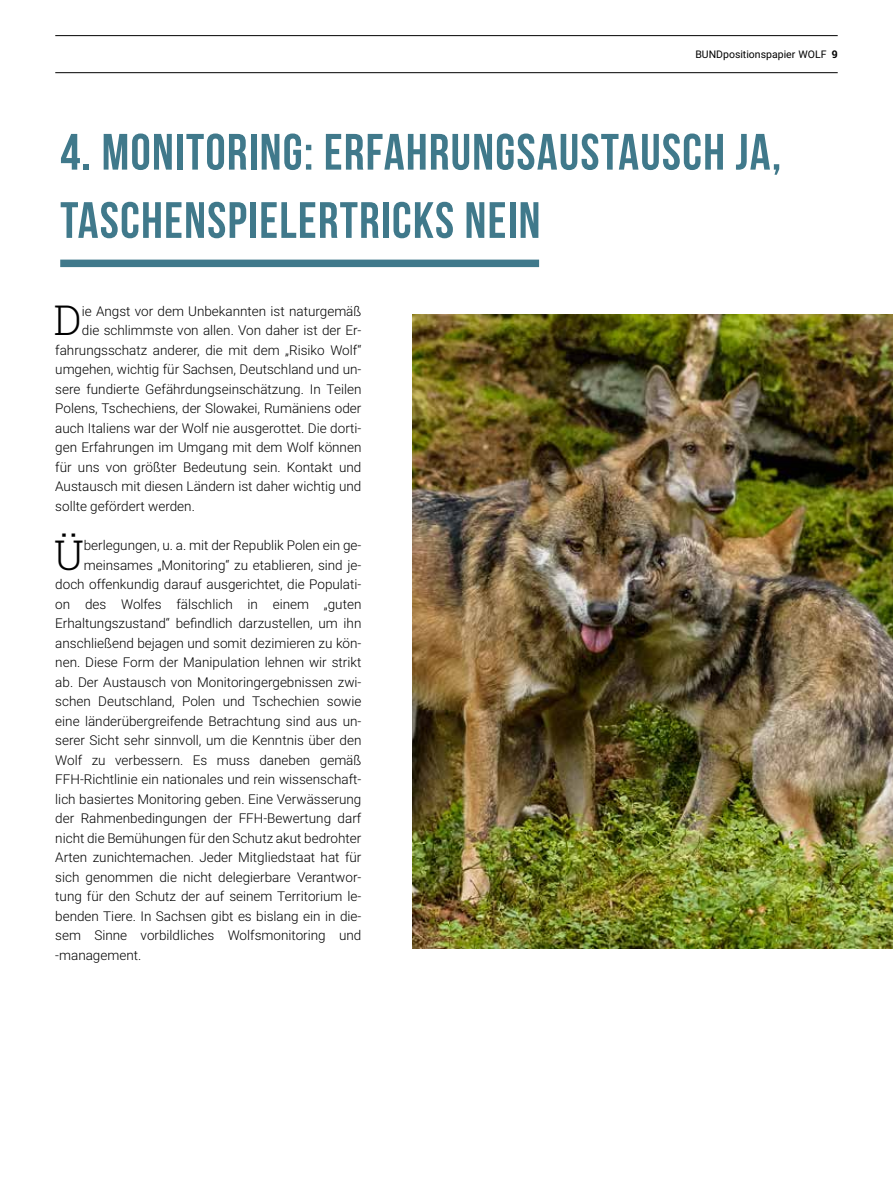
<style>
.page{position:relative;width:893px;height:1191px;background:#fff}
.page>*{position:absolute;margin:0;border:0;box-sizing:border-box;transform-origin:0 0}
.t1{font:700 51px/68.2px "Bebas Neue";letter-spacing:.025em;color:#40798b}
.t2{font:300 40.95px "Roboto Slab";color:#000}
.t3{font:300 13.5px "Roboto";color:#000}
.t4{font:10.5px "Roboto";color:#000}
.s1{font-family:"Roboto Slab";font-weight:700}
</style>
<div class="page">
<div style="left:60px;top:260px;width:479px;height:7px;background:#40798b"></div>
<img style="left:412px;top:314px;width:481px;height:634px">
<hr style="left:55px;top:72px;width:783px;height:1px;background:#000">
<hr style="left:55px;top:35px;width:783px;height:1px;background:#000">
<p class="t4" style="left:695px;top:47px;width:144px">BUNDpositionspapier WOLF <span class="s1">9</span></p>
<h1 class="t1" style="left:60px;top:117px;width:722px">4. MONITORING: ERFAHRUNGSAUSTAUSCH JA,<br>TASCHENSPIELERTRICKS NEIN</h1>
<h2 class="t2" style="left:54px;top:292px;width:29px">D</h2>
<p class="t3" style="left:82px;top:302px;width:281px">ie Angst vor dem Unbekannten ist naturgemäß</p>
<p class="t3" style="left:82px;top:321px;width:281px">die schlimmste von allen. Von daher ist der Er-</p>
<p class="t3" style="left:55px;top:341px;width:308px">fahrungsschatz anderer, die mit dem „Risiko Wolf“</p>
<p class="t3" style="left:55px;top:360px;width:308px">umgehen, wichtig für Sachsen, Deutschland und un-</p>
<p class="t3" style="left:55px;top:380px;width:308px">sere fundierte Gefährdungseinschätzung. In Teilen</p>
<p class="t3" style="left:55px;top:399px;width:308px">Polens, Tschechiens, der Slowakei, Rumäniens oder</p>
<p class="t3" style="left:55px;top:419px;width:308px">auch Italiens war der Wolf nie ausgerottet. Die dorti-</p>
<p class="t3" style="left:55px;top:438px;width:308px">gen Erfahrungen im Umgang mit dem Wolf können</p>
<p class="t3" style="left:55px;top:458px;width:308px">für uns von größter Bedeutung sein. Kontakt und</p>
<p class="t3" style="left:55px;top:477px;width:308px">Austausch mit diesen Ländern ist daher wichtig und</p>
<p class="t3" style="left:55px;top:496px;width:141px">sollte gefördert werden.</p>
<h2 class="t2" style="left:54px;top:526px;width:31px">Ü</h2>
<p class="t3" style="left:84px;top:536px;width:279px">berlegungen, u. a. mit der Republik Polen ein ge-</p>
<p class="t3" style="left:84px;top:555px;width:279px">meinsames „Monitoring“ zu etablieren, sind je-</p>
<p class="t3" style="left:55px;top:575px;width:308px">doch offenkundig darauf ausgerichtet, die Populati-</p>
<p class="t3" style="left:55px;top:594px;width:308px">on des Wolfes fälschlich in einem „guten</p>
<p class="t3" style="left:55px;top:614px;width:308px">Erhaltungszustand“ befindlich darzustellen, um ihn</p>
<p class="t3" style="left:55px;top:633px;width:308px">anschließend bejagen und somit dezimieren zu kön-</p>
<p class="t3" style="left:55px;top:653px;width:308px">nen. Diese Form der Manipulation lehnen wir strikt</p>
<p class="t3" style="left:55px;top:672px;width:308px">ab. Der Austausch von Monitoringergebnissen zwi-</p>
<p class="t3" style="left:55px;top:692px;width:308px">schen Deutschland, Polen und Tschechien sowie</p>
<p class="t3" style="left:55px;top:711px;width:308px">eine länderübergreifende Betrachtung sind aus un-</p>
<p class="t3" style="left:55px;top:730px;width:308px">serer Sicht sehr sinnvoll, um die Kenntnis über den</p>
<p class="t3" style="left:55px;top:750px;width:308px">Wolf zu verbessern. Es muss daneben gemäß</p>
<p class="t3" style="left:55px;top:769px;width:308px">FFH-Richtlinie ein nationales und rein wissenschaft-</p>
<p class="t3" style="left:55px;top:789px;width:308px">lich basiertes Monitoring geben. Eine Verwässerung</p>
<p class="t3" style="left:55px;top:808px;width:308px">der Rahmenbedingungen der FFH-Bewertung darf</p>
<p class="t3" style="left:55px;top:828px;width:308px">nicht die Bemühungen für den Schutz akut bedrohter</p>
<p class="t3" style="left:55px;top:847px;width:308px">Arten zunichtemachen. Jeder Mitgliedstaat hat für</p>
<p class="t3" style="left:55px;top:867px;width:308px">sich genommen die nicht delegierbare Verantwor-</p>
<p class="t3" style="left:55px;top:886px;width:308px">tung für den Schutz der auf seinem Territorium le-</p>
<p class="t3" style="left:55px;top:906px;width:308px">benden Tiere. In Sachsen gibt es bislang ein in die-</p>
<p class="t3" style="left:55px;top:925px;width:308px">sem Sinne vorbildliches Wolfsmonitoring und</p>
<p class="t3" style="left:55px;top:945px;width:88px">-management.</p>
</div>
